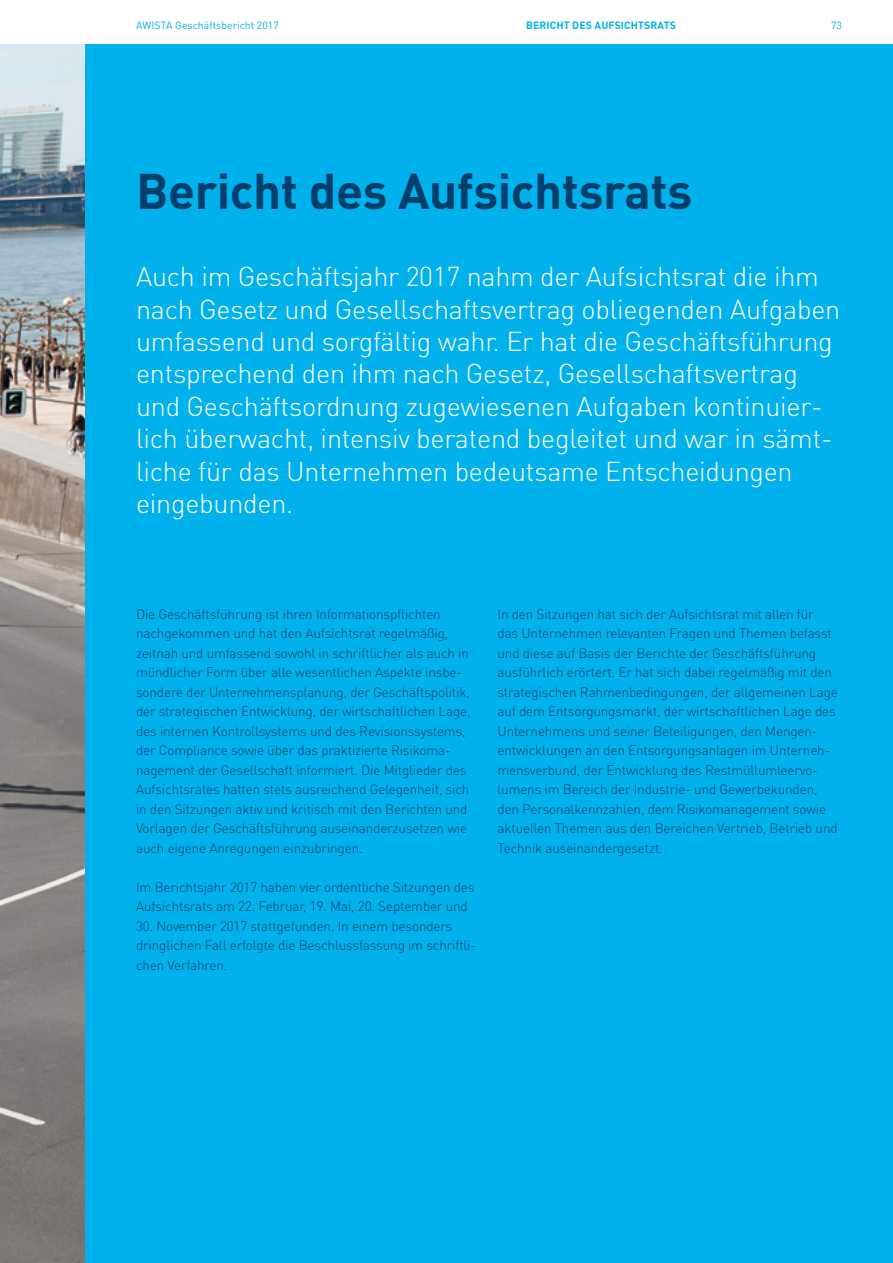
<style>
.page{position:relative;width:893px;height:1263px;background:#fff}
.page>*{position:absolute;margin:0;border:0;box-sizing:border-box;transform-origin:0 0}
.t1{font:700 49.5px "DIN Pro";letter-spacing:-.01em;color:#003f6b}
.t2{font:300 27px/32.4px "DIN Pro";letter-spacing:-.01em;color:#fff}
.t3{font:300 13.5px/19.5px "DIN Pro";letter-spacing:-.01em;color:#003f6b}
.t4{font:10.5px "DIN Pro";color:#00b1eb}
.t5{font:700 10.5px "DIN Pro";letter-spacing:.01em;color:#00b1eb}
</style>
<div class="page">
<img style="left:0;top:45px;width:85px;height:1218px">
<div style="left:85px;top:45px;width:808px;height:1218px;background:#00b1eb"></div>
<p class="t4" style="left:136px;top:18px;width:144px">AWISTA Geschäftsbericht 2017</p>
<p class="t5" style="left:526px;top:18px;width:151px">BERICHT DES AUFSICHTSRATS</p>
<p class="t4" style="left:831px;top:18px;width:12px">73</p>
<h1 class="t1" style="left:136px;top:158px;width:558px">Bericht des Aufsichtsrats</h1>
<p class="t2" style="left:136px;top:259px;width:706px">Auch im Geschäftsjahr 2017 nahm der Aufsichtsrat die ihm nach Gesetz und Gesellschaftsvertrag obliegenden Aufgaben umfassend und sorgfältig wahr. Er hat die Geschäftsführung entsprechend den ihm nach Gesetz, Gesellschaftsvertrag und Geschäftsordnung zugewiesenen Aufgaben kontinuier&shy;lich überwacht, intensiv beratend begleitet und war in sämt&shy;liche für das Unternehmen bedeutsame Entscheidungen eingebunden.</p>
<p class="t3" style="left:136px;top:603px;width:336px">Die Geschäftsführung ist ihren Informationspflichten nachgekommen und hat den Aufsichtsrat regelmäßig, zeitnah und umfassend sowohl in schriftlicher als auch in mündlicher Form über alle wesentlichen Aspekte insbe&shy;sondere der Unternehmensplanung, der Geschäftspolitik, der strategischen Entwicklung, der wirtschaftlichen Lage, des internen Kontrollsystems und des Revisionssystems, der Compliance sowie über das praktizierte Risikoma&shy;nagement der Gesellschaft informiert. Die Mitglieder des Aufsichtsrates hatten stets ausreichend Gelegenheit, sich in den Sitzungen aktiv und kritisch mit den Berichten und Vorlagen der Geschäftsführung auseinanderzusetzen wie auch eigene Anregungen einzubringen.</p>
<p class="t3" style="left:136px;top:876px;width:340px">Im Berichtsjahr 2017 haben vier ordentliche Sitzungen des<br>Aufsichtsrats am 22. Februar, 19. Mai, 20. September und</p>
<p class="t3" style="left:136px;top:915px;width:342px">30. November 2017 stattgefunden. In einem besonders dringlichen Fall erfolgte die Beschlussfassung im schriftli&shy;chen Verfahren.</p>
<p class="t3" style="left:497px;top:603px;width:342px">In den Sitzungen hat sich der Aufsichtsrat mit allen für<br>das Unternehmen relevanten Fragen und Themen befasst und diese auf Basis der Berichte der Geschäftsführung ausführlich erörtert. Er hat sich dabei regelmäßig mit den strategischen Rahmenbedingungen, der allgemeinen Lage auf dem Entsorgungsmarkt, der wirtschaftlichen Lage des Unternehmens und seiner Beteiligungen, den Mengen&shy;entwicklungen an den Entsorgungsanlagen im Unterneh&shy;mensverbund, der Entwicklung des Restmüllumleervo&shy;lumens im Bereich der Industrie- und Gewerbekunden, den Personalkennzahlen, dem Risikomanagement sowie aktuellen Themen aus den Bereichen Vertrieb, Betrieb und Technik auseinandergesetzt.</p>
</div>
